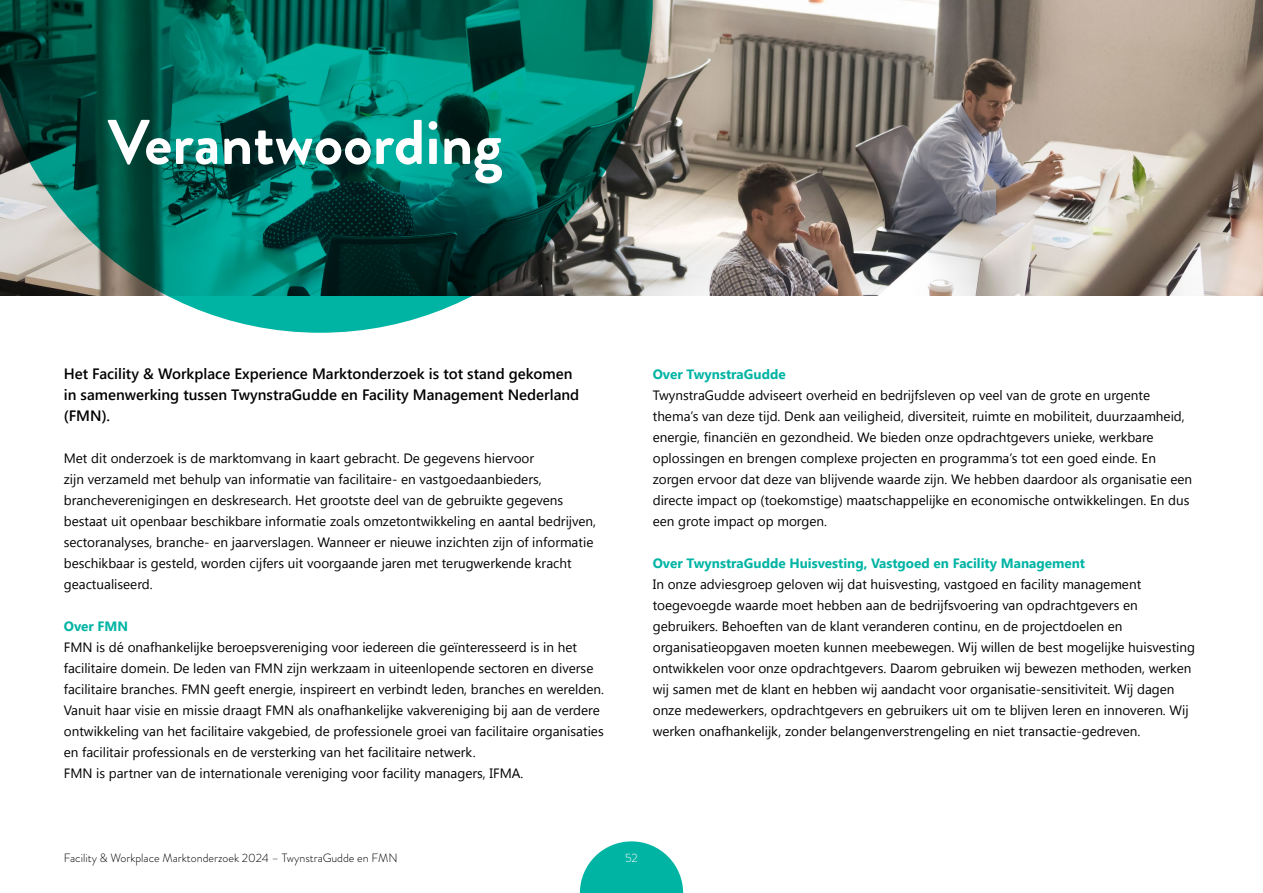
<style>
.page{position:relative;width:1263px;height:893px;background:#fff}
.page>*{position:absolute;margin:0;border:0;box-sizing:border-box;transform-origin:0 0}
.t1{font:700 63px "Brandon Grotesque";color:#fff}
.t2{font:600 15px/21px "Segoe UI";color:#000}
.t3{font:13.5px/21px "Segoe UI";color:#000}
.t4{font:700 13.5px "Segoe UI";color:#00b4a4}
.t5{font:300 12px "Brandon Grotesque";color:#000}
.t6{font:300 12px "Brandon Grotesque";color:#fff}
</style>
<div class="page">
<img style="left:653px;top:0;width:610px;height:295px">
<svg style="left:0;top:0;width:653px;height:333px;background:#25766b"></svg>
<svg style="left:580px;top:841px;width:103px;height:52px"></svg>
<h1 class="t1" style="left:108px;top:98px;width:396px">Verantwoording</h1>
<p class="t2" style="left:64px;top:363px;width:517px">Het Facility &amp; Workplace Experience Marktonderzoek is tot stand gekomen in samenwerking tussen TwynstraGudde en Facility Management Nederland (FMN).</p>
<p class="t3" style="left:64px;top:447px;width:534px">Met dit onderzoek is de marktomvang in kaart gebracht. De gegevens hiervoor<br>zijn verzameld met behulp van informatie van facilitaire- en vastgoedaanbieders, brancheverenigingen en deskresearch. Het grootste deel van de gebruikte gegevens bestaat uit openbaar beschikbare informatie zoals omzetontwikkeling en aantal bedrijven, sectoranalyses, branche- en jaarverslagen. Wanneer er nieuwe inzichten zijn of informatie beschikbaar is gesteld, worden cijfers uit voorgaande jaren met terugwerkende kracht geactualiseerd.</p>
<p class="t4" style="left:64px;top:616px;width:66px">Over FMN</p>
<p class="t3" style="left:64px;top:636px;width:542px">FMN is dé onafhankelijke beroepsvereniging voor iedereen die geïnteresseerd is in het facilitaire domein. De leden van FMN zijn werkzaam in uiteenlopende sectoren en diverse facilitaire branches. FMN geeft energie, inspireert en verbindt leden, branches en werelden.<br>Vanuit haar visie en missie draagt FMN als onafhankelijke vakvereniging bij aan de verdere ontwikkeling van het facilitaire vakgebied, de professionele groei van facilitaire organisaties en facilitair professionals en de versterking van het facilitaire netwerk.<br>FMN is partner van de internationale vereniging voor facility managers, IFMA.</p>
<p class="t4" style="left:653px;top:364px;width:134px">Over TwynstraGudde</p>
<p class="t3" style="left:653px;top:384px;width:541px">TwynstraGudde adviseert overheid en bedrijfsleven op veel van de grote en urgente thema’s van deze tijd. Denk aan veiligheid, diversiteit, ruimte en mobiliteit, duurzaamheid, energie, financiën en gezondheid. We bieden onze opdrachtgevers unieke, werkbare oplossingen en brengen complexe projecten en programma’s tot een goed einde. En zorgen ervoor dat deze van blijvende waarde zijn. We hebben daardoor als organisatie een directe impact op (toekomstige) maatschappelijke en economische ontwikkelingen. En dus een grote impact op morgen.</p>
<p class="t4" style="left:653px;top:553px;width:434px">Over TwynstraGudde Huisvesting, Vastgoed en Facility Management</p>
<p class="t3" style="left:653px;top:573px;width:544px">In onze adviesgroep geloven wij dat huisvesting, vastgoed en facility management toegevoegde waarde moet hebben aan de bedrijfsvoering van opdrachtgevers en gebruikers. Behoeften van de klant veranderen continu, en de projectdoelen en organisatieopgaven moeten kunnen meebewegen. Wij willen de best mogelijke huisvesting ontwikkelen voor onze opdrachtgevers. Daarom gebruiken wij bewezen methoden, werken wij samen met de klant en hebben wij aandacht voor organisatie-sensitiviteit. Wij dagen onze medewerkers, opdrachtgevers en gebruikers uit om te blijven leren en innoveren. Wij werken onafhankelijk, zonder belangenverstrengeling en niet transactie-gedreven.</p>
<p class="t5" style="left:64px;top:850px;width:335px">Facility &amp; Workplace Marktonderzoek 2024 – TwynstraGudde en FMN</p>
<p class="t6" style="left:625px;top:850px;width:14px">52</p>
</div>
